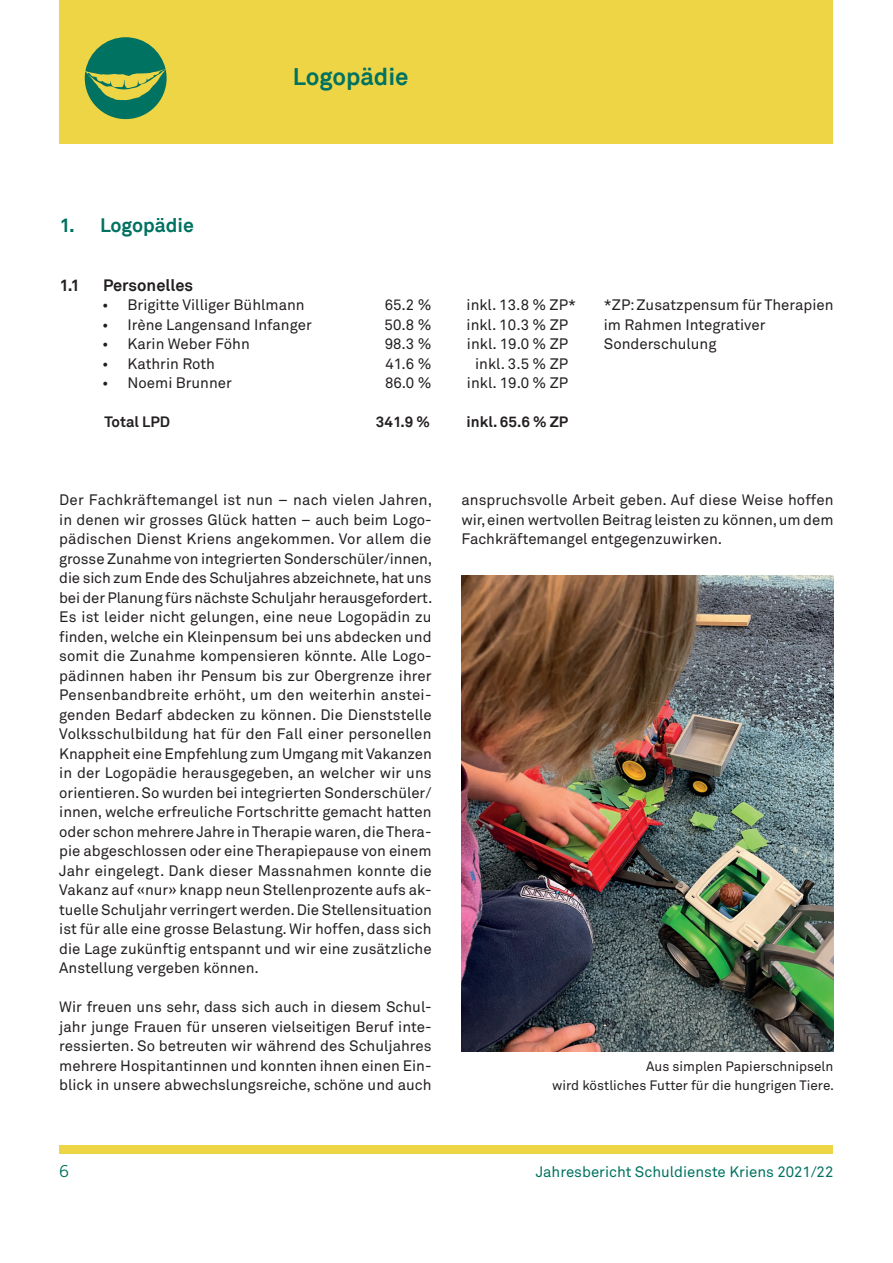
<style>
.page{position:relative;width:893px;height:1263px;background:#fff}
.page>*{position:absolute;margin:0;border:0;box-sizing:border-box;transform-origin:0 0}
.seitentitel{font:700 24px "Akkurat";color:#007261}
.Titel{font:700 19.5px "Akkurat";color:#007261}
.zwischentitel{font:700 16.5px "Akkurat";color:#231f20}
.t1{font:16.5px "Trade Gothic LT Std";color:#007261}
.fliesstext_zweispalt{font:15px/19.5px "Akkurat";color:#231f20;text-align:justify}
.t2{font:15px "Akkurat";color:#007261}
.personelles_total{font:700 15px "Akkurat";color:#231f20}
.Bildlegende{font:13.5px/19.5px "Akkurat";color:#231f20;text-align:right}
</style>
<div class="page">
<div style="left:60px;top:1145px;width:773px;height:9px;background:#eed546"></div>
<div style="left:60px;top:0;width:773px;height:144px;background:#eed546"></div>
<svg style="left:85px;top:37px;width:82px;height:82px"></svg>
<img style="left:461px;top:575px;width:372px;height:476px">
<p class="seitentitel" style="left:293px;top:62px;width:117px">Logopädie</p>
<p class="Titel" style="left:60px;top:213px;width:136px">1. Logopädie</p>
<p class="zwischentitel" style="left:60px;top:274px;width:22px">1.1</p>
<p class="zwischentitel" style="left:103px;top:274px;width:92px">Personelles</p>
<p class="fliesstext_zweispalt" style="left:102px;top:296px;width:204px">• Brigitte Villiger Bühlmann</p>
<p class="fliesstext_zweispalt" style="left:385px;top:296px;width:48px">65.2 %</p>
<p class="fliesstext_zweispalt" style="left:467px;top:296px;width:111px">inkl. 13.8 % ZP*</p>
<p class="fliesstext_zweispalt" style="left:102px;top:315px;width:211px">• Irène Langensand Infanger</p>
<p class="fliesstext_zweispalt" style="left:385px;top:315px;width:48px">50.8 %</p>
<p class="fliesstext_zweispalt" style="left:467px;top:315px;width:103px">inkl. 10.3 % ZP</p>
<p class="fliesstext_zweispalt" style="left:102px;top:335px;width:149px">• Karin Weber Föhn</p>
<p class="fliesstext_zweispalt" style="left:385px;top:335px;width:48px">98.3 %</p>
<p class="fliesstext_zweispalt" style="left:467px;top:335px;width:103px">inkl. 19.0 % ZP</p>
<p class="fliesstext_zweispalt" style="left:102px;top:354px;width:114px">• Kathrin Roth</p>
<p class="fliesstext_zweispalt" style="left:386px;top:354px;width:48px">41.6 %</p>
<p class="fliesstext_zweispalt" style="left:475px;top:354px;width:95px">inkl. 3.5 % ZP</p>
<p class="fliesstext_zweispalt" style="left:102px;top:374px;width:131px">• Noemi Brunner</p>
<p class="fliesstext_zweispalt" style="left:385px;top:374px;width:48px">86.0 %</p>
<p class="fliesstext_zweispalt" style="left:467px;top:374px;width:103px">inkl. 19.0 % ZP</p>
<p class="personelles_total" style="left:105px;top:412px;width:67px">Total LPD</p>
<p class="personelles_total" style="left:376px;top:412px;width:56px">341.9 %</p>
<p class="personelles_total" style="left:467px;top:412px;width:103px">inkl. 65.6 % ZP</p>
<p class="fliesstext_zweispalt" style="left:604px;top:296px;width:231px">*ZP: Zusatzpensum für Therapien im Rahmen Integrativer</p>
<p class="fliesstext_zweispalt" style="left:604px;top:335px;width:114px">Sonderschulung</p>
<p class="fliesstext_zweispalt" style="left:59px;top:491px;width:375px">Der Fachkräftemangel ist nun – nach vielen Jahren, in denen wir grosses Glück hatten – auch beim Logo&shy;pädischen Dienst Kriens angekommen. Vor allem die grosse Zunahme von integrierten Sonderschüler/innen, die sich zum Ende des Schuljahres abzeichnete, hat uns bei der Planung fürs nächste Schuljahr herausgefordert.<br>Es ist leider nicht gelungen, eine neue Logopädin zu finden, welche ein Kleinpensum bei uns abdecken und somit die Zunahme kompensieren könnte. Alle Logo&shy;pädinnen haben ihr Pensum bis zur Obergrenze ihrer Pensenbandbreite erhöht, um den weiterhin anstei&shy;genden Bedarf abdecken zu können. Die Dienststelle Volksschulbildung hat für den Fall einer personellen Knappheit eine Empfehlung zum Umgang mit Vakanzen in der Logopädie herausgegeben, an welcher wir uns orientieren. So wurden bei integrierten Sonderschüler/ innen, welche erfreuliche Fortschritte gemacht hatten oder schon mehrere Jahre in Therapie waren, die Thera&shy;pie abgeschlossen oder eine Therapiepause von einem Jahr eingelegt. Dank dieser Massnahmen konnte die Vakanz auf «nur» knapp neun Stellenprozente aufs ak&shy;tuelle Schuljahr verringert werden. Die Stellensituation ist für alle eine grosse Belastung. Wir hoffen, dass sich die Lage zukünftig entspannt und wir eine zusätzliche Anstellung vergeben können.</p>
<p class="fliesstext_zweispalt" style="left:59px;top:998px;width:374px">Wir freuen uns sehr, dass sich auch in diesem Schul&shy;jahr junge Frauen für unseren vielseitigen Beruf inte&shy;ressierten. So betreuten wir während des Schuljahres mehrere Hospitantinnen und konnten ihnen einen Ein&shy;blick in unsere abwechslungsreiche, schöne und auch</p>
<p class="fliesstext_zweispalt" style="left:461px;top:491px;width:374px">anspruchsvolle Arbeit geben. Auf diese Weise hoffen wir, einen wertvollen Beitrag leisten zu können, um dem Fachkräftemangel entgegenzuwirken.</p>
<p class="Bildlegende" style="left:552px;top:1056px;width:283px">Aus simplen Papierschnipseln<br>wird köstliches Futter für die hungrigen Tiere.</p>
<p class="t1" style="left:59px;top:1161px;width:12px">6</p>
<p class="t2" style="left:536px;top:1163px;width:299px">Jahresbericht Schuldienste Kriens 2021/22</p>
</div>
